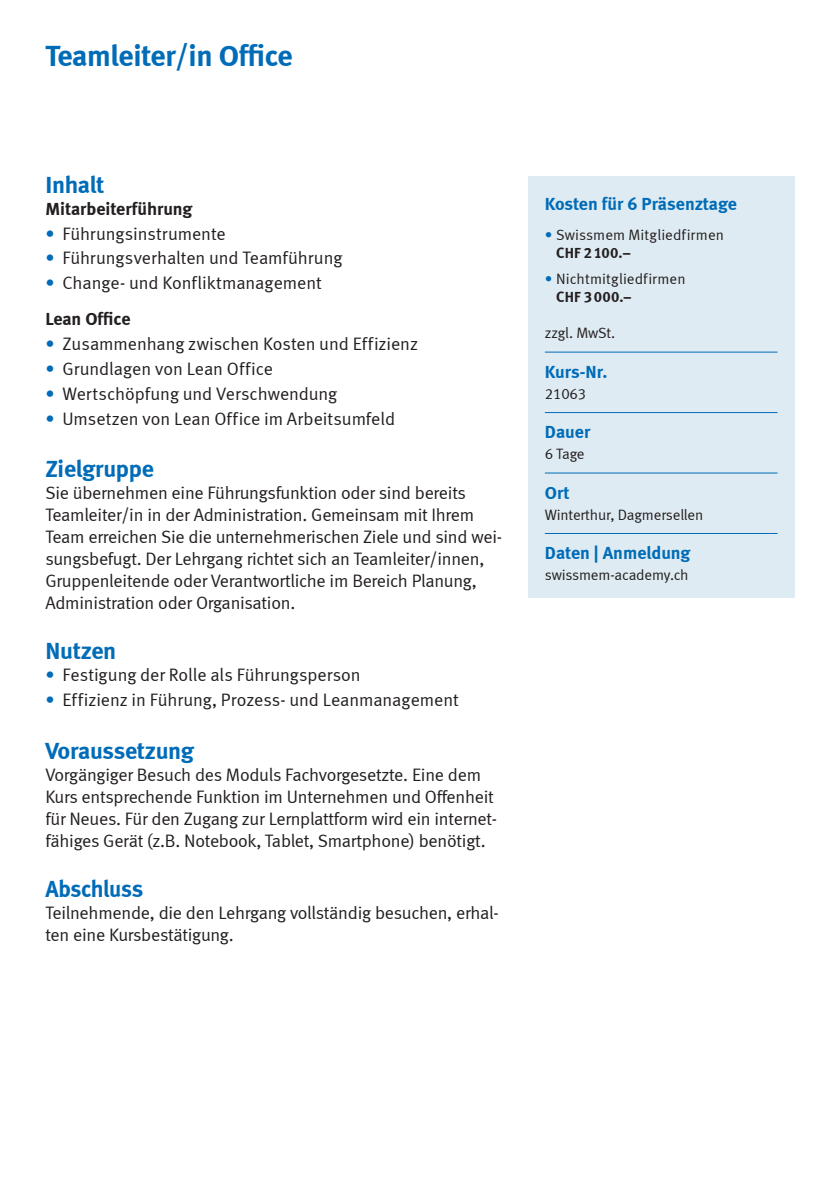
<style>
.page{position:relative;width:840px;height:1191px;background:#fff}
.page>*{position:absolute;margin:0;border:0;box-sizing:border-box;transform-origin:0 0}
.t1{font:30px "Meta Bold LF";letter-spacing:-.015em;color:#006cb7}
.t2{font:24px "Meta Bold LF";letter-spacing:-.01em;color:#006cb7}
.t3{font:24px "Meta Bold LF";letter-spacing:-.01em;color:#006cb7;scale:.95 1}
.t4{font:18px/22px "Meta Normal LF";letter-spacing:-.015em;color:#231f20}
.t5{font:18px "Meta Bold LF";color:#006cb7}
.t6{font:18px "Meta Bold LF";color:#231f20}
.t7{font:15px "Meta Normal LF";letter-spacing:-.01em;color:#231f20}
.t8{font:15px "Meta Bold LF";letter-spacing:.01em;color:#231f20}
.s1{color:#006cb7}
</style>
<div class="page">
<div style="left:527px;top:177px;width:267px;height:421px;background:#dfebf2"></div>
<hr style="left:544px;top:352px;width:233px;height:1px;background:#006cb7">
<hr style="left:544px;top:412px;width:233px;height:1px;background:#006cb7">
<hr style="left:544px;top:473px;width:233px;height:1px;background:#006cb7">
<hr style="left:544px;top:533px;width:233px;height:1px;background:#006cb7">
<h1 class="t1" style="left:45px;top:38px;width:248px">Teamleiter/in Office</h1>
<h2 class="t2" style="left:45px;top:170px;width:61px">Inhalt</h2>
<p class="t6" style="left:45px;top:198px;width:149px">Mitarbeiterführung</p>
<p class="t4" style="left:45px;top:222px;width:182px"><span class="s1">•</span> Führungsinstrumente</p>
<p class="t4" style="left:45px;top:247px;width:298px"><span class="s1">•</span> Führungsverhalten und Teamführung</p>
<p class="t4" style="left:45px;top:272px;width:278px"><span class="s1">•</span> Change- und Konfliktmanagement</p>
<p class="t6" style="left:45px;top:308px;width:86px">Lean Office</p>
<p class="t4" style="left:45px;top:332px;width:374px"><span class="s1">•</span> Zusammenhang zwischen Kosten und Effizienz</p>
<p class="t4" style="left:45px;top:357px;width:229px"><span class="s1">•</span> Grundlagen von Lean Office</p>
<p class="t4" style="left:45px;top:382px;width:293px"><span class="s1">•</span> Wertschöpfung und Verschwendung</p>
<p class="t4" style="left:45px;top:407px;width:351px"><span class="s1">•</span> Umsetzen von Lean Office im Arbeitsumfeld</p>
<h2 class="t2" style="left:45px;top:455px;width:110px">Zielgruppe</h2>
<p class="t4" style="left:45px;top:482px;width:458px">Sie übernehmen eine Führungsfunktion oder sind bereits Teamleiter/in in der Administration. Gemeinsam mit Ihrem Team erreichen Sie die unternehmerischen Ziele und sind wei&shy;sungsbefugt. Der Lehrgang richtet sich an Teamleiter/innen, Gruppenleitende oder Verantwortliche im Bereich Planung, Administration oder Organisation.</p>
<h2 class="t2" style="left:45px;top:637px;width:72px">Nutzen</h2>
<p class="t4" style="left:45px;top:664px;width:316px"><span class="s1">•</span> Festigung der Rolle als Führungsperson</p>
<p class="t4" style="left:45px;top:689px;width:414px"><span class="s1">•</span> Effizienz in Führung, Prozess- und Leanmanagement</p>
<h2 class="t2" style="left:45px;top:736px;width:150px">Voraussetzung</h2>
<p class="t4" style="left:45px;top:763px;width:453px">Vorgängiger Besuch des Moduls Fachvorgesetzte. Eine dem Kurs entsprechende Funktion im Unternehmen und Offenheit für Neues. Für den Zugang zur Lernplattform wird ein internet&shy;fähiges Gerät (z.B. Notebook, Tablet, Smartphone) benötigt.</p>
<h2 class="t3" style="left:45px;top:874px;width:105px">Abschluss</h2>
<p class="t4" style="left:45px;top:901px;width:454px">Teilnehmende, die den Lehrgang vollständig besuchen, erhal&shy;ten eine Kursbestätigung.</p>
<p class="t5" style="left:544px;top:193px;width:194px">Kosten für 6 Präsenztage</p>
<p class="t7" style="left:544px;top:226px;width:180px"><span class="s1">•</span> Swissmem Mitgliedfirmen</p>
<p class="t8" style="left:556px;top:244px;width:76px">CHF 2100.–</p>
<p class="t7" style="left:544px;top:270px;width:142px"><span class="s1">•</span> Nichtmitgliedfirmen</p>
<p class="t8" style="left:556px;top:288px;width:77px">CHF 3000.–</p>
<p class="t7" style="left:544px;top:324px;width:72px">zzgl. MwSt.</p>
<p class="t5" style="left:544px;top:361px;width:64px">Kurs-Nr.</p>
<p class="t7" style="left:544px;top:385px;width:43px">21063</p>
<p class="t5" style="left:544px;top:421px;width:47px">Dauer</p>
<p class="t7" style="left:544px;top:445px;width:41px">6 Tage</p>
<p class="t5" style="left:544px;top:482px;width:26px">Ort</p>
<p class="t7" style="left:544px;top:506px;width:160px">Winterthur, Dagmersellen</p>
<p class="t5" style="left:544px;top:542px;width:147px">Daten | Anmeldung</p>
<p class="t7" style="left:544px;top:566px;width:145px">swissmem-academy.ch</p>
</div>
